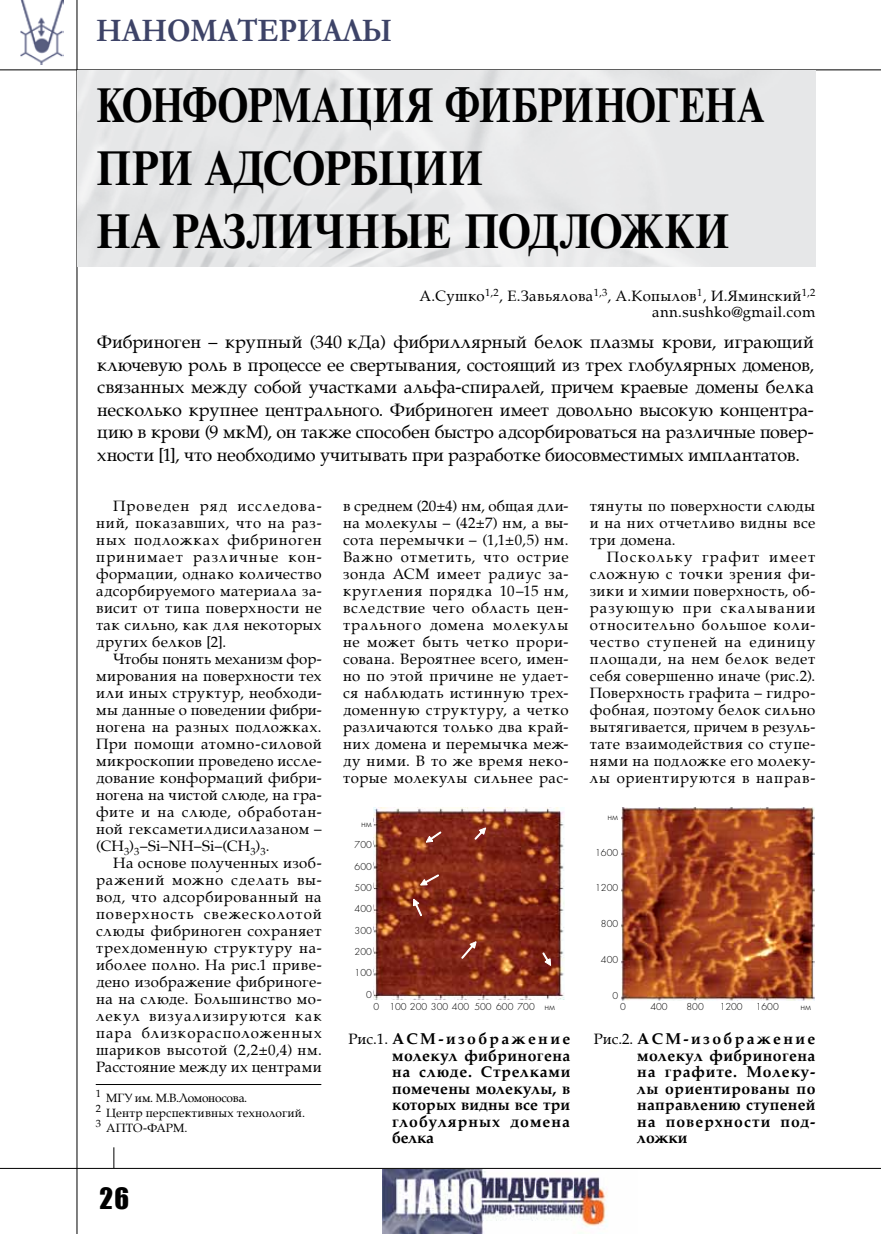
<style>
.page{position:relative;width:881px;height:1234px;background:#fff}
.page>*{position:absolute;margin:0;border:0;box-sizing:border-box;transform-origin:0 0}
.t1{font:700 48px/63px "Newton C";color:#000;scale:.83 1}
.t2{font:700 33px "Garamond";color:#3d4367;scale:.9 1}
.t3{font:27px "Impact";color:#000}
.t4{font:18px/22.5px "AG Palatial";letter-spacing:-.005em;color:#000;text-align:justify}
.t5{font:700 15.75px/16.5px "AG Palatial";letter-spacing:.015em;color:#000;text-align:justify}
.t6{font:15px/17px "AG Palatial";letter-spacing:.03em;color:#000;text-align:justify}
.t7{font:12px/15px "AG Palatial";color:#000}
.t8{font:10.5px/21.3px "Futura Light C";color:#000;text-align:right}
.s1{font-weight:400;font-size:15px}
</style>
<div class="page">
<hr style="left:0;top:69px;width:880px;height:1px;background:#000">
<hr style="left:0;top:1167px;width:880px;height:1px;background:#000">
<hr style="left:77px;top:0;width:1px;height:1233px;background:#000">
<svg style="left:113px;top:1147px;width:1px;height:20px"></svg>
<img style="left:20px;top:0;width:44px;height:65px">
<img style="left:382px;top:1168px;width:255px;height:65px">
<img style="left:77px;top:70px;width:738px;height:196px">
<hr style="left:96px;top:1083px;width:225px;height:1px;background:#000">
<img style="left:373px;top:807px;width:191px;height:191px">
<svg style="left:461px;top:941px;width:15px;height:17px"></svg>
<svg style="left:425px;top:831px;width:15px;height:11px"></svg>
<svg style="left:542px;top:952px;width:8px;height:13px"></svg>
<svg style="left:474px;top:827px;width:11px;height:12px"></svg>
<svg style="left:413px;top:898px;width:8px;height:17px"></svg>
<svg style="left:420px;top:874px;width:18px;height:11px"></svg>
<img style="left:621px;top:807px;width:192px;height:193px">
<h2 class="t2" style="left:96px;top:8px;width:330px">Наноматериалы</h2>
<h1 class="t1" style="left:96px;top:74px;width:804px">конформация фибриногена<br>ПРИ адсорбции<br>на различные подложки</h1>
<p class="t6" style="left:419px;top:287px;width:397px;line-height:16.5px;text-align:right">А.Сушко<sup>1,2</sup>, Е.Завьялова<sup>1,3</sup>, А.Копылов<sup>1</sup>, И.Яминский<sup>1,2 </sup>ann.sushko@gmail.com</p>
<p class="t4" style="left:97px;top:331px;width:718px">Фибриноген – крупный (340 кДа) фибриллярный белок плазмы крови, играющий ключевую роль в процессе ее свертывания, состоящий из трех глобулярных доменов, связанных между собой участками альфа-спиралей, причем краевые домены белка несколько крупнее центрального. Фибриноген имеет довольно высокую концентра&shy;цию в крови (9 мкМ), он также способен быстро адсорбироваться на различные повер&shy;хности [1], что необходимо учитывать при разработке биосовместимых имплантатов.</p>
<p class="t6" style="left:96px;top:497px;width:227px;text-indent:17px">Проведен ряд исследова&shy;ний, показавших, что на раз&shy;ных подложках фибриноген принимает различные кон&shy;формации, однако количество адсорбируемого материала за&shy;висит от типа поверхности не так сильно, как для некоторых других белков [2].</p>
<p class="t6" style="left:96px;top:650px;width:227px;text-indent:17px">Чтобы понять механизм фор&shy;мирования на поверхности тех или иных структур, необходи&shy;мы данные о поведении фибри&shy;ногена на разных подложках.<br>При помощи атомно-силовой микроскопии проведено иссле&shy;дование конформаций фибри&shy;ногена на чистой слюде, на гра&shy;фите и на слюде, обработан&shy;ной гексаметилдисилазаном – (CH<sub>3</sub>)<sub>3</sub>–Si–NH–Si–(CH<sub>3</sub>)<sub>3</sub>.</p>
<p class="t6" style="left:96px;top:854px;width:227px;text-indent:17px">На основе полученных изоб&shy;ражений можно сделать вы&shy;вод, что адсорбированный на поверхность свежесколотой слюды фибриноген сохраняет трехдоменную структуру на&shy;иболее полно. На рис.1 приве&shy;дено изображение фибриноге&shy;на на слюде. Большинство мо&shy;лекул визуализируются как пара близкорасположенных шариков высотой (2,2±0,4) нм.<br>Расстояние между их центрами</p>
<p class="t7" style="left:96px;top:1090px;width:211px"><sup>1</sup> МГУ им. М.В.Ломоносова.<br><sup>2</sup> Центр перспективных технологий.<br><sup>3</sup> АПТО-ФАРМ.</p>
<h3 class="t3" style="left:99px;top:1176px;width:31px">26</h3>
<p class="t6" style="left:343px;top:497px;width:227px">в среднем (20±4) нм, общая дли&shy;на молекулы – (42±7) нм, а вы&shy;сота перемычки – (1,1±0,5) нм.<br>Важно отметить, что острие зонда АСМ имеет радиус за&shy;кругления порядка 10–15 нм, вследствие чего область цен&shy;трального домена молекулы не может быть четко прори&shy;сована. Вероятнее всего, имен&shy;но по этой причине не удает&shy;ся наблюдать истинную трех&shy;доменную структуру, а четко различаются только два край&shy;них домена и перемычка меж&shy;ду ними. В то же время неко&shy;торые молекулы сильнее рас-</p>
<p class="t6" style="left:589px;top:497px;width:227px">тянуты по поверхности слюды и на них отчетливо видны все три домена.</p>
<p class="t6" style="left:589px;top:548px;width:227px;text-indent:17px">Поскольку графит имеет сложную с точки зрения фи&shy;зики и химии поверхность, об&shy;разующую при скалывании относительно большое коли&shy;чество ступеней на единицу площади, на нем белок ведет себя совершенно иначе (рис.2).<br>Поверхность графита – гидро&shy;фобная, поэтому белок сильно вытягивается, причем в резуль&shy;тате взаимодействия со ступе&shy;нями на подложке его молеку&shy;лы ориентируются в направ-</p>
<p class="t8" style="left:354px;top:812px;width:19px">нм<br>700<br>600<br>500<br>400<br>300<br>200<br>100<br>0</p>
<p class="t8" style="left:373px;top:995px;width:183px">0 100 200 300 400 500 600 700 нм</p>
<p class="t5" style="left:392px;top:1030px;width:180px;text-indent:-44px"><span class="s1">Рис.1.</span> АСМ-изображение молекул фибриногена на слюде. Стрелками помечены молекулы, в которых видны все три глобулярных домена белка</p>
<p class="t8" style="left:607px;top:805px;width:12px">нм</p>
<p class="t8" style="left:595px;top:841px;width:25px">1600</p>
<p class="t8" style="left:595px;top:877px;width:25px">1200</p>
<p class="t8" style="left:600px;top:913px;width:19px">800</p>
<p class="t8" style="left:600px;top:948px;width:19px">400</p>
<p class="t8" style="left:612px;top:984px;width:7px">0</p>
<p class="t8" style="left:620px;top:995px;width:7px">0</p>
<p class="t8" style="left:650px;top:995px;width:19px">400</p>
<p class="t8" style="left:686px;top:995px;width:19px">800</p>
<p class="t8" style="left:719px;top:995px;width:61px">1200 1600</p>
<p class="t8" style="left:800px;top:995px;width:12px">нм</p>
<p class="t5" style="left:637px;top:1030px;width:180px;text-indent:-44px"><span class="s1">Рис.2.</span> АСМ-изображение молекул фибриногена на графите. Молеку&shy;лы ориентированы по направлению ступеней на поверхности под&shy;ложки</p>
</div>
